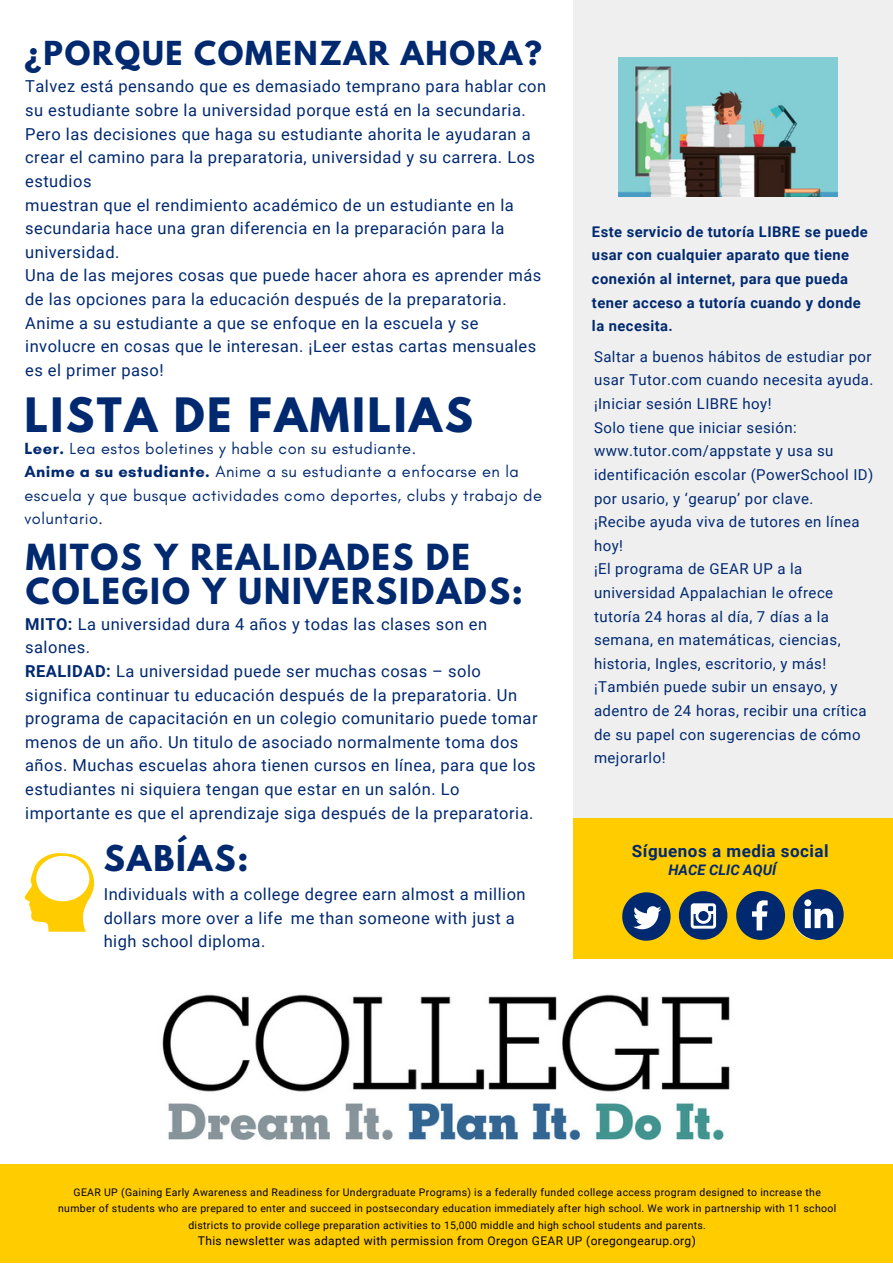
<style>
.page{position:relative;width:893px;height:1264px;background:#fff}
.page>*{position:absolute;margin:0;border:0;box-sizing:border-box;transform-origin:0 0}
.t1{font:700 42px "League Spartan";letter-spacing:.06em;color:#002970}
.t2{font:700 31.8px/33.8px "League Spartan";letter-spacing:.06em;color:#002970}
.t3{font:700 31.5px "League Spartan";letter-spacing:.06em;color:#002970}
.t4{font:700 29.25px "League Spartan";letter-spacing:.06em;color:#002970}
.t5{font:700 16.95px "Roboto";letter-spacing:.03em;color:#002970}
.t6{font:16.5px/23.5px "Roboto";letter-spacing:.03em;color:#002970}
.t7{font:16.5px/23.5px "Glacial Indifference";letter-spacing:.03em;color:#002970}
.t8{font:15px/23.5px "Roboto";letter-spacing:.03em;color:#002970}
.t9{font:700 14.7px/23.5px "Roboto";letter-spacing:.03em;color:#002970}
.t10{font:italic 700 14.55px "Roboto";color:#002970}
.t11{font:12px "Roboto";letter-spacing:.03em;color:#000}
.t12{font:10.5px/16.6px "Roboto";letter-spacing:.03em;color:#000;text-align:center}
.s1{font-weight:700}
</style>
<div class="page">
<svg style="left:24px;top:853px;width:70px;height:78px"></svg>
<div style="left:573px;top:0;width:319px;height:955px;background:#efefef"></div>
<img style="left:618px;top:57px;width:219px;height:140px">
<div style="left:573px;top:818px;width:319px;height:140px;background:#fc0"></div>
<svg style="left:736px;top:891px;width:49px;height:48px"></svg>
<div style="left:678px;top:891px;width:49px;height:48px;background:#002970;border-radius:50%"></div>
<svg style="left:690px;top:903px;width:26px;height:25px"></svg>
<svg style="left:622px;top:892px;width:48px;height:48px"></svg>
<svg style="left:792px;top:889px;width:51px;height:51px"></svg>
<img style="left:162px;top:994px;width:568px;height:147px">
<div style="left:0;top:1163px;width:892px;height:99px;background:#fc0"></div>
<h3 class="t4" style="left:24px;top:38px;width:519px">¿PORQUE COMENZAR AHORA?</h3>
<p class="t6" style="left:25px;top:75px;width:522px">Talvez está pensando que es demasiado temprano para hablar con su estudiante sobre la universidad porque está en la secundaria.<br>Pero las decisiones que haga su estudiante ahorita le ayudaran a crear el camino para la preparatoria, universidad y su carrera. Los estudios<br>muestran que el rendimiento académico de un estudiante en la secundaria hace una gran diferencia en la preparación para la universidad.<br>Una de las mejores cosas que puede hacer ahora es aprender más de las opciones para la educación después de la preparatoria.<br>Anime a su estudiante a que se enfoque en la escuela y se involucre en cosas que le interesan. ¡Leer estas cartas mensuales es el primer paso!</p>
<h1 class="t1" style="left:24px;top:394px;width:450px">LISTA DE FAMILIAS</h1>
<p class="t7" style="left:24px;top:436px;width:519px"><span class="s1">Leer.</span> Lea estos boletines y hable con su estudiante.<br><span class="s1">Anime a su estudiante.</span> Anime a su estudiante a enfocarse en la escuela y que busque actividades como deportes, clubs y trabajo de voluntario.</p>
<h2 class="t2" style="left:26px;top:544px;width:498px">MITOS Y REALIDADES DE<br>COLEGIO Y UNIVERSIDADS:</h2>
<p class="t6" style="left:25px;top:612px;width:514px"><span class="s1">MITO:</span> La universidad dura 4 años y todas las clases son en salones.<br><span class="s1">REALIDAD:</span> La universidad puede ser muchas cosas – solo significa continuar tu educación después de la preparatoria. Un programa de capacitación en un colegio comunitario puede tomar menos de un año. Un titulo de asociado normalmente toma dos años. Muchas escuelas ahora tienen cursos en línea, para que los estudiantes ni siquiera tengan que estar en un salón. Lo importante es que el aprendizaje siga después de la preparatoria.</p>
<h3 class="t3" style="left:104px;top:843px;width:146px">SABÍAS:</h3>
<p class="t6" style="left:104px;top:882px;width:423px">Individuals with a college degree earn almost a million dollars more over a life me than someone with just a high school diploma.</p>
<p class="t9" style="left:592px;top:220px;width:277px">Este servicio de tutoría LIBRE se puede usar con cualquier aparato que tiene conexión al internet, para que pueda tener acceso a tutoría cuando y donde la necesita.</p>
<p class="t8" style="left:594px;top:345px;width:281px">Saltar a buenos hábitos de estudiar por usar Tutor.com cuando necesita ayuda. ¡Iniciar sesión LIBRE hoy!<br>Solo tiene que iniciar sesión: www.tutor.com/appstate y usa su identificación escolar (PowerSchool ID) por usario, y ‘gearup’ por clave.<br>¡Recibe ayuda viva de tutores en línea hoy!<br>¡El programa de GEAR UP a la universidad Appalachian le ofrece tutoría 24 horas al día, 7 días a la semana, en matemáticas, ciencias, historia, Ingles, escritorio, y más! ¡También puede subir un ensayo, y adentro de 24 horas, recibir una crítica de su papel con sugerencias de cómo mejorarlo!</p>
<p class="t5" style="left:632px;top:841px;width:198px">Síguenos a media social</p>
<p class="t10" style="left:668px;top:861px;width:109px">HACE CLIC AQUÍ</p>
<p class="t12" style="left:58px;top:1183px;width:779px">GEAR UP (Gaining Early Awareness and Readiness for Undergraduate Programs) is a federally funded college access program designed to increase the number of students who are prepared to enter and succeed in postsecondary education immediately after high school. We work in partnership with 11 school districts to provide college preparation activities to 15,000 middle and high school students and parents.</p>
<p class="t11" style="left:198px;top:1233px;width:499px">This newsletter was adapted with permission from Oregon GEAR UP (oregongearup.org)</p>
</div>
